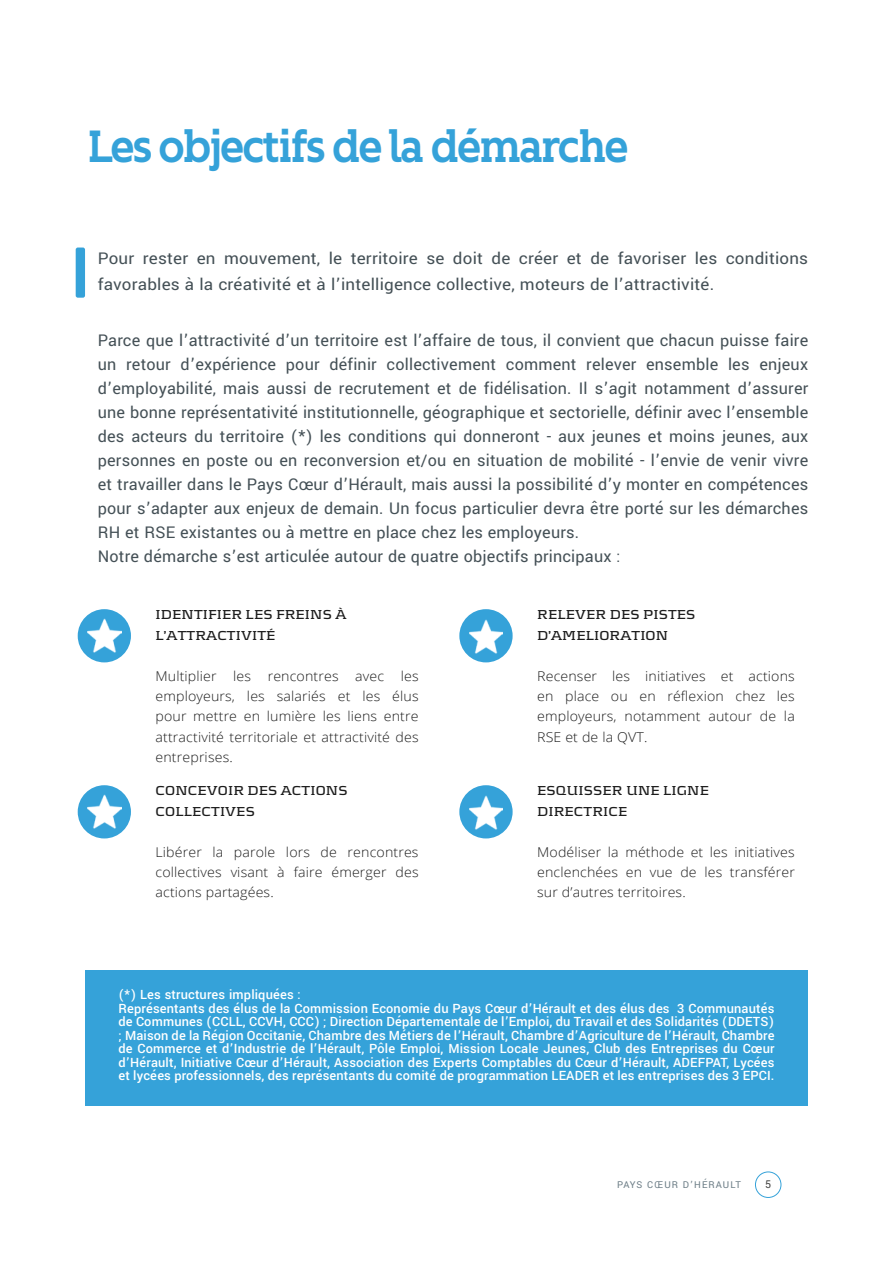
<style>
.page{position:relative;width:893px;height:1263px;background:#fff}
.page>*{position:absolute;margin:0;border:0;box-sizing:border-box;transform-origin:0 0}
.t1{font:700 45px "Kontrapunkt Bob";letter-spacing:-.05em;color:#35a2d9;scale:.9 1}
.t2{font:18px/24px "Yantramanav";letter-spacing:.01em;color:#445056}
.t3{font:18px/25.5px "Yantramanav";letter-spacing:.01em;color:#445056;scale:1.05 1}
.t4{font:500 14.25px/13.5px "Yantramanav";letter-spacing:.01em;color:#fff}
.t5{font:300 13.5px/20.2px "Open Sans";letter-spacing:.01em;color:#1c1c1c;text-align:justify;scale:1.05 1}
.t6{font:700 13.5px/20.2px "Kontrapunkt";letter-spacing:.01em;color:#1c1c1c;scale:1.05 1}
.t7{font:12px "Yantramanav";color:#4a4a49}
.t8{font:10.5px "Yantramanav";letter-spacing:.1em;color:#6c7d86}
</style>
<div class="page">
<div style="left:85px;top:970px;width:723px;height:136px;background:#35a2d9"></div>
<div style="left:755px;top:1171px;width:26px;height:27px;border:1px solid #35a2d9;border-radius:50%"></div>
<div style="left:76px;top:248px;width:9px;height:50px;background:#35a2d9;border-radius:2px"></div>
<div style="left:78px;top:609px;width:53px;height:53px;background:#35a2d9;border-radius:50%"></div>
<img style="left:87px;top:619px;width:34px;height:34px">
<div style="left:459px;top:609px;width:54px;height:53px;background:#35a2d9;border-radius:50%"></div>
<img style="left:469px;top:619px;width:34px;height:34px">
<div style="left:78px;top:785px;width:53px;height:53px;background:#35a2d9;border-radius:50%"></div>
<img style="left:87px;top:795px;width:34px;height:34px">
<div style="left:459px;top:785px;width:54px;height:53px;background:#35a2d9;border-radius:50%"></div>
<img style="left:469px;top:795px;width:34px;height:34px">
<h1 class="t1" style="left:87px;top:121px;width:603px">Les objectifs de la démarche</h1>
<p class="t3" style="left:98px;top:246px;width:678px">Pour rester en mouvement, le territoire se doit de créer et de favoriser les conditions favorables à la créativité et à l’intelligence collective, moteurs de l’attractivité.</p>
<p class="t2" style="left:98px;top:329px;width:712px">Parce que l’attractivité d’un territoire est l’affaire de tous, il convient que chacun puisse faire un retour d’expérience pour définir collectivement comment relever ensemble les enjeux d’employabilité, mais aussi de recrutement et de fidélisation. Il s’agit notamment d’assurer une bonne représentativité institutionnelle, géographique et sectorielle, définir avec l’ensemble des acteurs du territoire (*) les conditions qui donneront - aux jeunes et moins jeunes, aux personnes en poste ou en reconversion et/ou en situation de mobilité - l’envie de venir vivre et travailler dans le Pays Cœur d’Hérault, mais aussi la possibilité d’y monter en compétences pour s’adapter aux enjeux de demain. Un focus particulier devra être porté sur les démarches RH et RSE existantes ou à mettre en place chez les employeurs.<br>Notre démarche s’est articulée autour de quatre objectifs principaux :</p>
<p class="t6" style="left:156px;top:604px;width:183px">IDENTIFIER LES FREINS À<br>L’ATTRACTIVITÉ</p>
<p class="t5" style="left:156px;top:665px;width:252px">Multiplier les rencontres avec les employeurs, les salariés et les élus pour mettre en lumière les liens entre attractivité territoriale et attractivité des entreprises.</p>
<p class="t6" style="left:156px;top:780px;width:184px">CONCEVOIR DES ACTIONS<br>COLLECTIVES</p>
<p class="t5" style="left:156px;top:841px;width:252px">Libérer la parole lors de rencontres collectives visant à faire émerger des actions partagées.</p>
<p class="t6" style="left:537px;top:604px;width:152px">RELEVER DES PISTES<br>D’AMELIORATION</p>
<p class="t5" style="left:537px;top:665px;width:247px">Recenser les initiatives et actions en place ou en réflexion chez les employeurs, notamment autour de la RSE et de la QVT.</p>
<p class="t6" style="left:537px;top:780px;width:165px">ESQUISSER UNE LIGNE<br>DIRECTRICE</p>
<p class="t5" style="left:537px;top:841px;width:247px">Modéliser la méthode et les initiatives enclenchées en vue de les transférer sur d’autres territoires.</p>
<p class="t4" style="left:119px;top:988px;width:657px">(*) Les structures impliquées :<br>Représentants des élus de la Commission Economie du Pays Cœur d’Hérault et des élus des 3 Communautés de Communes (CCLL, CCVH, CCC) ; Direction Départementale de l’Emploi, du Travail et des Solidarités (DDETS) ; Maison de la Région Occitanie, Chambre des Métiers de l’Hérault, Chambre d’Agriculture de l’Hérault, Chambre de Commerce et d’Industrie de l’Hérault, Pôle Emploi, Mission Locale Jeunes, Club des Entreprises du Cœur d’Hérault, Initiative Cœur d’Hérault, Association des Experts Comptables du Cœur d’Hérault, ADEFPAT, Lycées et lycées professionnels, des représentants du comité de programmation LEADER et les entreprises des 3 EPCI.</p>
<p class="t8" style="left:617px;top:1178px;width:125px">PAYS CŒUR D’HÉRAULT</p>
<p class="t7" style="left:765px;top:1177px;width:8px">5</p>
</div>
